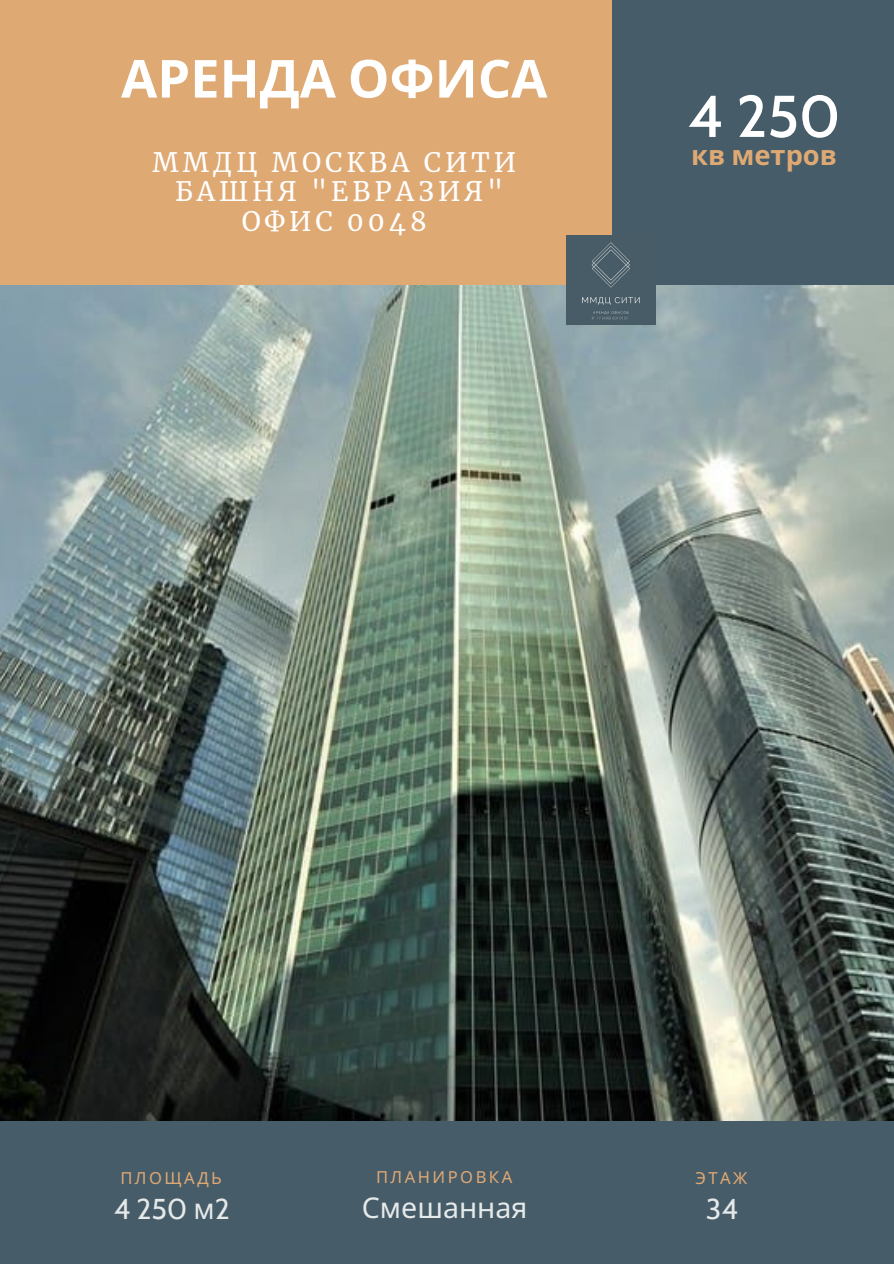
<style>
.page{position:relative;width:894px;height:1264px;background:#fff}
.page>*{position:absolute;margin:0;border:0;box-sizing:border-box;transform-origin:0 0}
.t1{font:500 58.8px "Cabin";color:#fff}
.t2{font:700 52.35px "Noto Sans";color:#fff}
.t3{font:28.5px "Noto Sans";color:#e6e9ea}
.t4{font:28.5px "Cabin";color:#e6e9ea}
.t5{font:700 27.3px "Noto Sans";color:#dfa974}
.t6{font:26.55px "Merriweather";letter-spacing:.15em;color:#fff}
.t7{font:16.5px "Noto Sans";letter-spacing:.15em;color:#dfa974}
.s1{font-family:"Noto Sans"}
</style>
<div class="page">
<div style="left:0;top:0;width:893px;height:1263px;background:#465c68"></div>
<div style="left:0;top:0;width:611px;height:307px;background:#dfa974"></div>
<img style="left:0;top:286px;width:893px;height:834px">
<img style="left:566px;top:236px;width:89px;height:89px">
<p class="t2" style="left:121px;top:42px;width:427px">АРЕНДА ОФИСА</p>
<p class="t1" style="left:687px;top:80px;width:154px">4 250</p>
<p class="t6" style="left:152px;top:146px;width:365px">ММДЦ МОСКВА СИТИ</p>
<p class="t5" style="left:691px;top:136px;width:147px">кв метров</p>
<p class="t6" style="left:175px;top:175px;width:329px">БАШНЯ "ЕВРАЗИЯ"</p>
<p class="t6" style="left:242px;top:205px;width:186px">ОФИС 0048</p>
<p class="t7" style="left:120px;top:1166px;width:103px">ПЛОЩАДЬ</p>
<p class="t4" style="left:114px;top:1191px;width:117px">4 250 <span class="s1">м</span>2</p>
<p class="t7" style="left:376px;top:1165px;width:138px">ПЛАНИРОВКА</p>
<p class="t3" style="left:362px;top:1187px;width:167px">Смешанная</p>
<p class="t7" style="left:695px;top:1166px;width:53px">ЭТАЖ</p>
<p class="t4" style="left:705px;top:1191px;width:33px">34</p>
</div>
